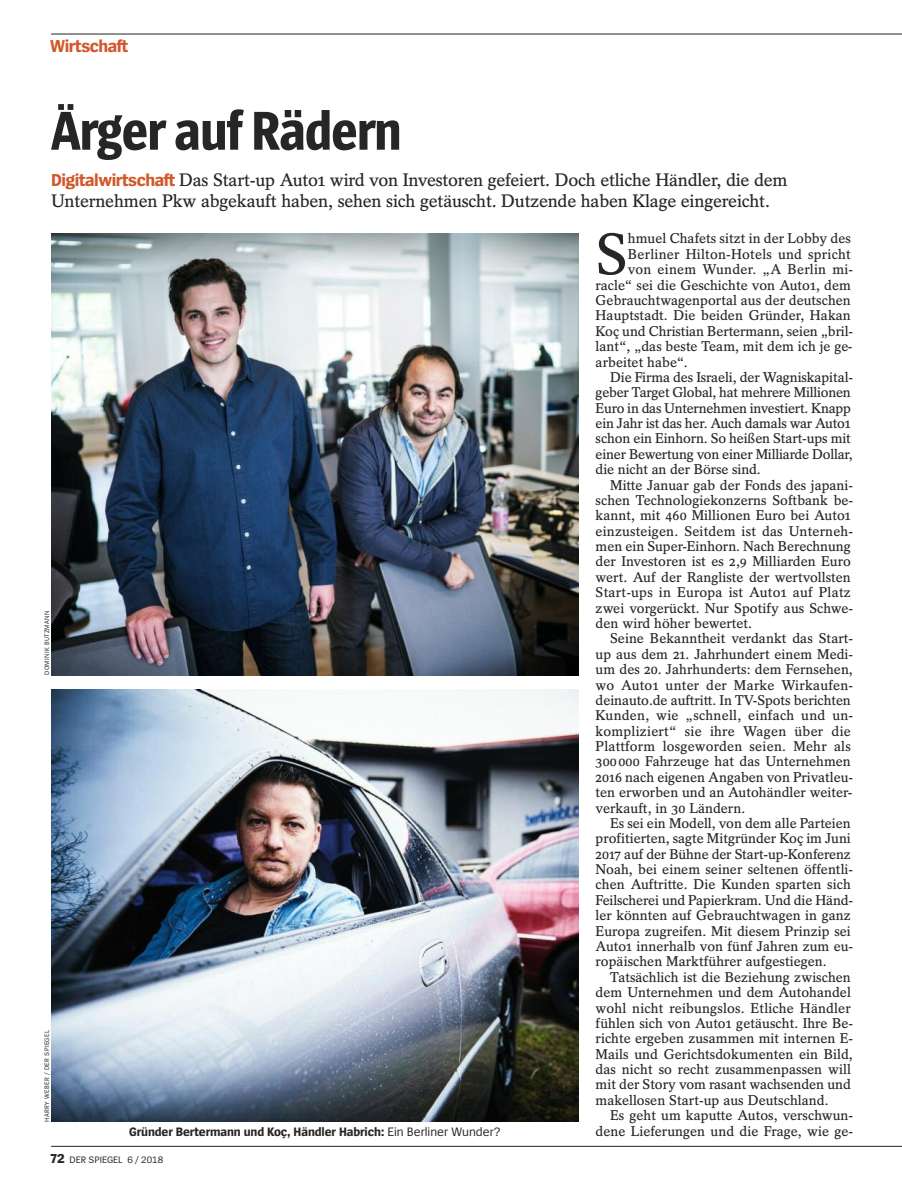
<style>
.page{position:relative;width:902px;height:1191px;background:#fff}
.page>*{position:absolute;margin:0;border:0;box-sizing:border-box;transform-origin:0 0}
.t1{font:600 58.2px "Spiegel Serif";color:#272526}
.t2{font:700 57px "Spiegel Sans Cd";letter-spacing:-.025em;color:#272526}
.t3{font:600 18px/21px "Spiegel Serif";letter-spacing:-.015em;color:#272526}
.t4{font:700 18px "Spiegel Sans";letter-spacing:-.025em;color:#d2582b}
.t5{font:600 14.1px "Spiegel Serif";color:#272526}
.t6{font:600 14.1px "Spiegel Serif";letter-spacing:-.02em;color:#272526}
.t7{font:700 12.75px "Spiegel Sans";letter-spacing:-.01em;color:#272526}
.t8{font:9.75px "Spiegel Sans";letter-spacing:-.005em;color:#272526}
.t9{font:6.75px "Spiegel Sans";letter-spacing:.05em;color:#272526}
.s1{font-family:"Spiegel Sans";font-weight:700;color:#d2582b}
.s2{font-weight:400}
.s3{font-weight:700;font-size:13.5px}
</style>
<div class="page">
<hr style="left:51px;top:34px;width:799px;height:1px;background:#272526">
<hr style="left:850px;top:34px;width:51px;height:1px;background:#272526">
<hr style="left:51px;top:1146px;width:799px;height:1px;background:#272526">
<hr style="left:850px;top:1146px;width:51px;height:1px;background:#272526">
<img style="left:51px;top:234px;width:527px;height:441px">
<img style="left:51px;top:689px;width:527px;height:432px">
<p class="t4" style="left:50px;top:39px;width:80px">Wirtschaft</p>
<h2 class="t2" style="left:51px;top:110px;width:352px">Ärger auf Rädern</h2>
<p class="t3" style="left:51px;top:171px;width:738px"><span class="s1">Digitalwirtschaft</span> Das Start-up Auto1 wird von Investoren gefeiert. Doch etliche Händler, die dem<br>Unternehmen Pkw abgekauft haben, sehen sich getäuscht. Dutzende haben Klage eingereicht.</p>
<p class="t9" style="left:45px;top:675px;width:66px;rotate:-90deg">DOMINIK BUTZMANN</p>
<p class="t9" style="left:45px;top:1121px;width:93px;rotate:-90deg">HARRY WEBER / DER SPIEGEL</p>
<p class="t7" style="left:129px;top:1126px;width:372px">Gründer Bertermann und Koç, Händler Habrich: <span class="s2">Ein Berliner Wunder?</span></p>
<p class="t8" style="left:51px;top:1156px;width:114px"><span class="s3">72</span> DER SPIEGEL 6 / 2018</p>
<h1 class="t1" style="left:595px;top:234px;width:34px">S</h1>
<p class="t5" style="left:628px;top:234px;width:224px">hmuel Chafets sitzt in der Lobby des</p>
<p class="t5" style="left:628px;top:249px;width:224px">Berliner Hilton-Hotels und spricht</p>
<p class="t5" style="left:628px;top:264px;width:227px">von einem Wunder. „A Berlin mi-</p>
<p class="t5" style="left:595px;top:280px;width:257px">racle“ sei die Geschichte von Auto1, dem</p>
<p class="t5" style="left:595px;top:295px;width:257px">Gebrauchtwagenportal aus der deutschen</p>
<p class="t5" style="left:595px;top:310px;width:257px">Hauptstadt. Die beiden Gründer, Hakan</p>
<p class="t5" style="left:595px;top:326px;width:259px">Koç und Christian Bertermann, seien „bril-</p>
<p class="t5" style="left:595px;top:341px;width:258px">lant“, „das beste Team, mit dem ich je ge-</p>
<p class="t5" style="left:595px;top:357px;width:94px">arbeitet habe“.</p>
<p class="t5" style="left:610px;top:372px;width:244px">Die Firma des Israeli, der Wagniskapital-</p>
<p class="t6" style="left:595px;top:387px;width:257px">geber Target Global, hat mehrere Millionen</p>
<p class="t6" style="left:595px;top:403px;width:257px">Euro in das Unternehmen investiert. Knapp</p>
<p class="t5" style="left:595px;top:418px;width:257px">ein Jahr ist das her. Auch damals war Auto1</p>
<p class="t5" style="left:595px;top:433px;width:257px">schon ein Einhorn. So heißen Start-ups mit</p>
<p class="t5" style="left:595px;top:449px;width:259px">einer Bewertung von einer Milliarde Dollar,</p>
<p class="t5" style="left:595px;top:464px;width:167px">die nicht an der Börse sind.</p>
<p class="t5" style="left:610px;top:480px;width:245px">Mitte Januar gab der Fonds des japani-</p>
<p class="t5" style="left:595px;top:495px;width:259px">schen Technologiekonzerns Softbank be-</p>
<p class="t5" style="left:595px;top:510px;width:257px">kannt, mit 460 Millionen Euro bei Auto1</p>
<p class="t5" style="left:595px;top:526px;width:259px">einzusteigen. Seitdem ist das Unterneh-</p>
<p class="t5" style="left:595px;top:541px;width:257px">men ein Super-Einhorn. Nach Berechnung</p>
<p class="t5" style="left:595px;top:556px;width:257px">der Investoren ist es 2,9 Milliarden Euro</p>
<p class="t5" style="left:595px;top:572px;width:257px">wert. Auf der Rangliste der wertvollsten</p>
<p class="t5" style="left:595px;top:587px;width:257px">Start-ups in Europa ist Auto1 auf Platz</p>
<p class="t5" style="left:595px;top:603px;width:259px">zwei vorgerückt. Nur Spotify aus Schwe-</p>
<p class="t5" style="left:595px;top:618px;width:158px">den wird höher bewertet.</p>
<p class="t5" style="left:610px;top:633px;width:245px">Seine Bekanntheit verdankt das Start-</p>
<p class="t5" style="left:595px;top:649px;width:259px">up aus dem 21. Jahrhundert einem Medi-</p>
<p class="t5" style="left:595px;top:664px;width:259px">um des 20. Jahrhunderts: dem Fernsehen,</p>
<p class="t5" style="left:595px;top:679px;width:259px">wo Auto1 unter der Marke Wirkaufen-</p>
<p class="t5" style="left:595px;top:695px;width:257px">deinauto.de auftritt. In TV-Spots berichten</p>
<p class="t5" style="left:595px;top:710px;width:259px">Kunden, wie „schnell, einfach und un-</p>
<p class="t5" style="left:595px;top:726px;width:257px">kompliziert“ sie ihre Wagen über die</p>
<p class="t5" style="left:595px;top:741px;width:257px">Plattform losgeworden seien. Mehr als</p>
<p class="t5" style="left:595px;top:756px;width:257px">300000 Fahrzeuge hat das Unternehmen</p>
<p class="t5" style="left:595px;top:772px;width:259px">2016 nach eigenen Angaben von Privatleu-</p>
<p class="t5" style="left:595px;top:787px;width:258px">ten erworben und an Autohändler weiter-</p>
<p class="t5" style="left:595px;top:802px;width:151px">verkauft, in 30 Ländern.</p>
<p class="t5" style="left:610px;top:818px;width:242px">Es sei ein Modell, von dem alle Parteien</p>
<p class="t5" style="left:595px;top:833px;width:257px">profitierten, sagte Mitgründer Koç im Juni</p>
<p class="t5" style="left:595px;top:849px;width:257px">2017 auf der Bühne der Start-up-Konferenz</p>
<p class="t5" style="left:595px;top:864px;width:259px">Noah, bei einem seiner seltenen öffentli-</p>
<p class="t5" style="left:595px;top:879px;width:257px">chen Auftritte. Die Kunden sparten sich</p>
<p class="t5" style="left:595px;top:895px;width:259px">Feilscherei und Papierkram. Und die Händ-</p>
<p class="t5" style="left:595px;top:910px;width:257px">ler könnten auf Gebrauchtwagen in ganz</p>
<p class="t5" style="left:595px;top:925px;width:257px">Europa zugreifen. Mit diesem Prinzip sei</p>
<p class="t5" style="left:595px;top:941px;width:259px">Auto1 innerhalb von fünf Jahren zum eu-</p>
<p class="t5" style="left:595px;top:956px;width:233px">ropäischen Marktführer aufgestiegen.</p>
<p class="t5" style="left:610px;top:972px;width:242px">Tatsächlich ist die Beziehung zwischen</p>
<p class="t5" style="left:595px;top:987px;width:257px">dem Unternehmen und dem Autohandel</p>
<p class="t5" style="left:595px;top:1002px;width:257px">wohl nicht reibungslos. Etliche Händler</p>
<p class="t5" style="left:595px;top:1018px;width:259px">fühlen sich von Auto1 getäuscht. Ihre Be-</p>
<p class="t5" style="left:595px;top:1033px;width:259px">richte ergeben zusammen mit internen E-</p>
<p class="t5" style="left:595px;top:1048px;width:259px">Mails und Gerichtsdokumenten ein Bild,</p>
<p class="t5" style="left:595px;top:1064px;width:257px">das nicht so recht zusammenpassen will</p>
<p class="t5" style="left:595px;top:1079px;width:257px">mit der Story vom rasant wachsenden und</p>
<p class="t5" style="left:595px;top:1095px;width:234px">makellosen Start-up aus Deutschland.</p>
<p class="t5" style="left:610px;top:1110px;width:245px">Es geht um kaputte Autos, verschwun-</p>
<p class="t5" style="left:595px;top:1125px;width:259px">dene Lieferungen und die Frage, wie ge-</p>
</div>
